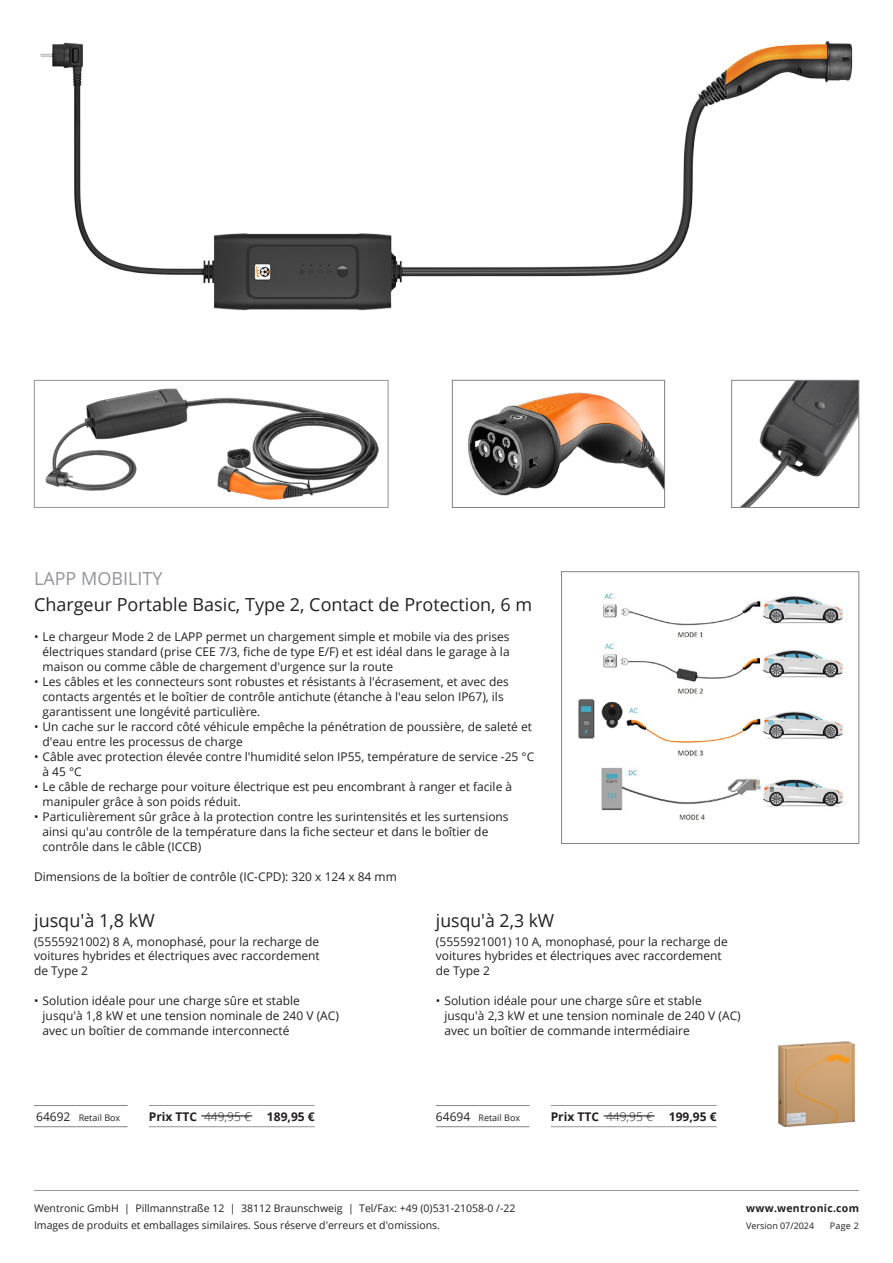
<style>
.page{position:relative;width:893px;height:1263px;background:#fff}
.page>*{position:absolute;margin:0;border:0;box-sizing:border-box;transform-origin:0 0}
.t1{font:18px "Open Sans";color:#231f20}
.t2{font:18px "Open Sans";color:#939598}
.t3{font:12px/15px "Open Sans";color:#231f20}
.t4{font:700 12px "Open Sans";color:#231f20}
.t5{font:10.5px/16.8px "Open Sans";color:#231f20}
.t6{font:700 10.5px "Open Sans";letter-spacing:.025em;color:#231f20}
.t7{font:9px "Open Sans";color:#231f20}
.s1{font-weight:300}
.s2{font-size:12px}
</style>
<div class="page">
<hr style="left:34px;top:1190px;width:825px;height:1px;background:#939598">
<img style="left:40px;top:41px;width:813px;height:270px">
<hr style="left:34px;top:1105px;width:43px;height:1px;background:#808285">
<hr style="left:77px;top:1105px;width:51px;height:1px;background:#808285">
<hr style="left:34px;top:1126px;width:43px;height:1px;background:#808285">
<hr style="left:77px;top:1126px;width:51px;height:1px;background:#808285">
<img style="left:578px;top:593px;width:265px;height:227px">
<div style="left:561px;top:571px;width:298px;height:273px;border:1px solid #808285"></div>
<img style="left:467px;top:392px;width:196px;height:104px">
<div style="left:452px;top:380px;width:213px;height:128px;border:1px solid #808285"></div>
<img style="left:741px;top:382px;width:116px;height:124px">
<div style="left:731px;top:380px;width:128px;height:128px;border:1px solid #808285"></div>
<img style="left:45px;top:389px;width:333px;height:110px">
<div style="left:34px;top:380px;width:354px;height:128px;border:1px solid #939598"></div>
<hr style="left:436px;top:1105px;width:42px;height:1px;background:#808285">
<hr style="left:436px;top:1126px;width:42px;height:1px;background:#808285">
<hr style="left:478px;top:1105px;width:51px;height:1px;background:#808285">
<hr style="left:478px;top:1126px;width:51px;height:1px;background:#808285">
<img style="left:778px;top:1042px;width:76px;height:85px">
<hr style="left:149px;top:1105px;width:51px;height:1px;background:#939598">
<hr style="left:200px;top:1105px;width:51px;height:1px;background:#939598">
<svg style="left:251px;top:1105px;width:13px;height:1px"></svg>
<hr style="left:264px;top:1105px;width:51px;height:1px;background:#939598">
<hr style="left:149px;top:1126px;width:51px;height:1px;background:#939598">
<hr style="left:200px;top:1126px;width:51px;height:1px;background:#939598">
<svg style="left:251px;top:1126px;width:13px;height:1px"></svg>
<hr style="left:264px;top:1126px;width:51px;height:1px;background:#939598">
<hr style="left:551px;top:1105px;width:51px;height:1px;background:#939598">
<hr style="left:602px;top:1105px;width:51px;height:1px;background:#939598">
<svg style="left:653px;top:1105px;width:13px;height:1px"></svg>
<hr style="left:666px;top:1105px;width:51px;height:1px;background:#939598">
<hr style="left:551px;top:1126px;width:51px;height:1px;background:#939598">
<hr style="left:602px;top:1126px;width:51px;height:1px;background:#939598">
<svg style="left:653px;top:1126px;width:13px;height:1px"></svg>
<hr style="left:666px;top:1126px;width:51px;height:1px;background:#939598">
<hr style="left:201px;top:1115px;width:51px;height:1px;background:#231f20">
<hr style="left:604px;top:1115px;width:51px;height:1px;background:#231f20">
<h1 class="t2" style="left:34px;top:566px;width:130px">LAPP MOBILITY</h1>
<h1 class="t1" style="left:34px;top:592px;width:500px">Chargeur Portable Basic, Type 2, Contact de Protection, 6 m</h1>
<p class="t3" style="left:43px;top:629px;width:469px;text-align:justify;text-indent:-9px">• Le chargeur Mode 2 de LAPP permet un chargement simple et mobile via des prises électriques standard (prise CEE 7/3, fiche de type E/F) et est idéal dans le garage à la maison ou comme câble de chargement d'urgence sur la route</p>
<p class="t3" style="left:43px;top:674px;width:468px;text-indent:-9px">• Les câbles et les connecteurs sont robustes et résistants à l'écrasement, et avec des contacts argentés et le boîtier de contrôle antichute (étanche à l'eau selon IP67), ils garantissent une longévité particulière.</p>
<p class="t3" style="left:43px;top:719px;width:491px;text-indent:-9px">• Un cache sur le raccord côté véhicule empêche la pénétration de poussière, de saleté et d'eau entre les processus de charge</p>
<p class="t3" style="left:43px;top:749px;width:493px;text-indent:-9px">• Câble avec protection élevée contre l'humidité selon IP55, température de service -25 °C à 45 °C</p>
<p class="t3" style="left:43px;top:779px;width:471px;text-indent:-9px">• Le câble de recharge pour voiture électrique est peu encombrant à ranger et facile à manipuler grâce à son poids réduit.</p>
<p class="t3" style="left:43px;top:809px;width:468px;text-indent:-9px">• Particulièrement sûr grâce à la protection contre les surintensités et les surtensions ainsi qu'au contrôle de la température dans la fiche secteur et dans le boîtier de contrôle dans le câble (ICCB)</p>
<p class="t3" style="left:34px;top:869px;width:364px">Dimensions de la boîtier de contrôle (IC-CPD): 320 x 124 x 84 mm</p>
<h1 class="t1" style="left:34px;top:908px;width:122px">jusqu'à 1,8 kW</h1>
<p class="t3" style="left:34px;top:934px;width:287px;line-height:14.4px;text-align:justify">(5555921002) 8 A, monophasé, pour la recharge de voitures hybrides et électriques avec raccordement de Type 2</p>
<p class="t3" style="left:43px;top:993px;width:298px;text-indent:-9px">• Solution idéale pour une charge sûre et stable jusqu'à 1,8 kW et une tension nominale de 240 V (AC) avec un boîtier de commande interconnecté</p>
<h1 class="t1" style="left:436px;top:908px;width:120px">jusqu'à 2,3 kW</h1>
<p class="t3" style="left:436px;top:934px;width:293px;line-height:14.4px">(5555921001) 10 A, monophasé, pour la recharge de voitures hybrides et électriques avec raccordement de Type 2</p>
<p class="t3" style="left:444px;top:993px;width:298px;text-indent:-9px">• Solution idéale pour une charge sûre et stable jusqu'à 2,3 kW et une tension nominale de 240 V (AC) avec un boîtier de commande intermédiaire</p>
<p class="t4" style="left:149px;top:1108px;width:104px">Prix TTC <span class="s1">449,95 €</span></p>
<p class="t4" style="left:267px;top:1108px;width:49px">189,95 €</p>
<p class="t4" style="left:551px;top:1108px;width:104px">Prix TTC <span class="s1">449,95 €</span></p>
<p class="t4" style="left:669px;top:1108px;width:49px">199,95 €</p>
<p class="t7" style="left:36px;top:1111px;width:86px"><span class="s2">64692</span> Retail Box</p>
<p class="t7" style="left:436px;top:1111px;width:86px"><span class="s2">64694</span> Retail Box</p>
<p class="t5" style="left:34px;top:1200px;width:483px">Wentronic GmbH | Pillmannstraße 12 | 38112 Braunschweig | Tel/Fax: +49 (0)531-21058-0 /-22<br>Images de produits et emballages similaires. Sous réserve d'erreurs et d'omissions.</p>
<p class="t6" style="left:746px;top:1201px;width:114px">www.wentronic.com</p>
<p class="t7" style="left:746px;top:1220px;width:70px">Version 07/2024</p>
<p class="t7" style="left:830px;top:1219px;width:31px">Page 2</p>
</div>
